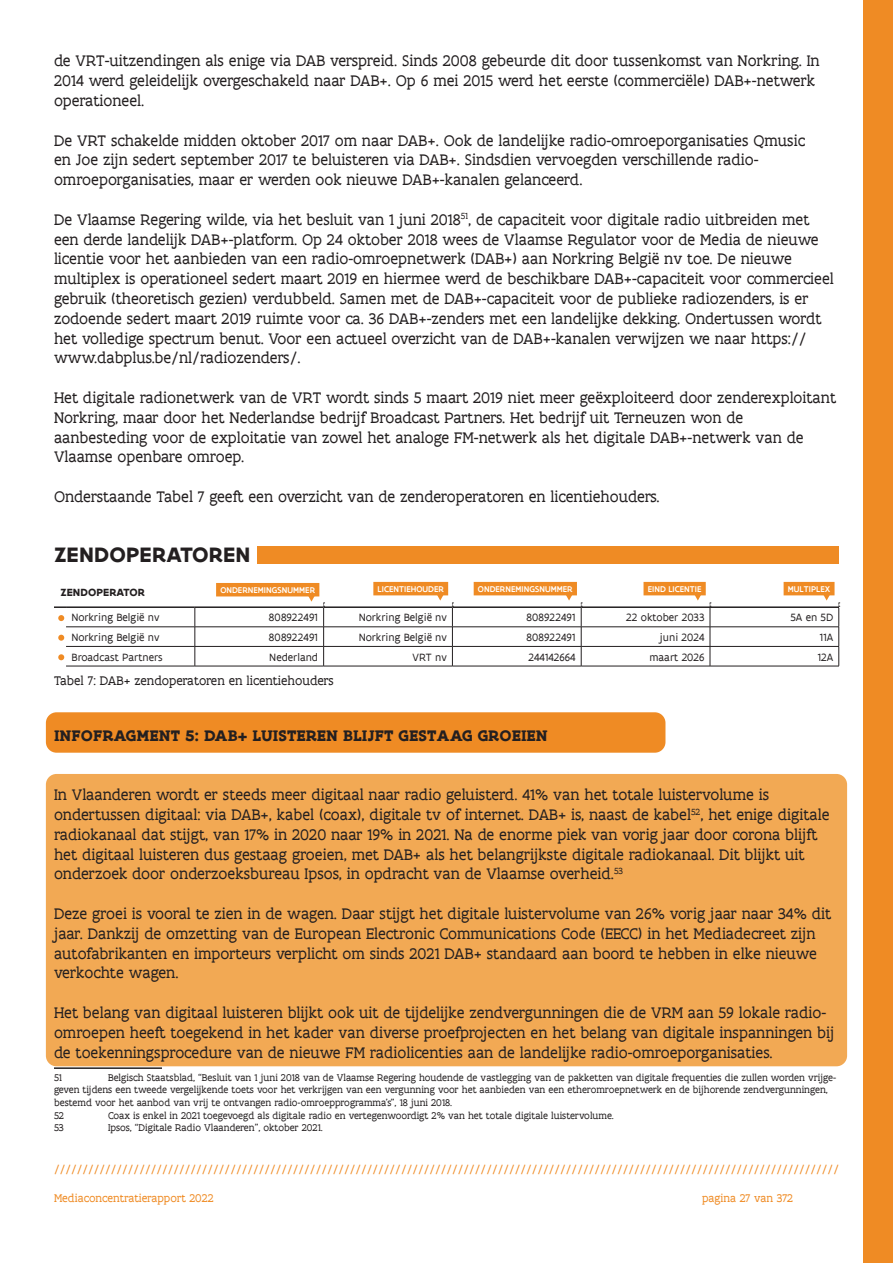
<style>
.page{position:relative;width:893px;height:1263px;background:#fff}
.page>*{position:absolute;margin:0;border:0;box-sizing:border-box;transform-origin:0 0}
.t1{font:700 22.5px "Flanders Art Sans";letter-spacing:.005em;color:#231f20}
.t2{font:16.5px/19.8px "Flanders Art Serif";color:#231f20}
.t3{font:700 16.5px "Flanders Art Serif";color:#231f20}
.t4{font:13.5px "Flanders Art Serif";color:#231f20}
.t5{font:12px "Flanders Art Serif";color:#ef8b24}
.t6{font:11.4px "Flanders Art Sans";color:#231f20}
.t7{font:700 11.25px "Flanders Art Sans";letter-spacing:.005em;color:#231f20}
.t8{font:10.5px/12.6px "Flanders Art Serif";color:#231f20}
.t9{font:500 9px "Flanders Art Sans";letter-spacing:.005em;color:#fff}
</style>
<div class="page">
<div style="left:863px;top:0;width:30px;height:1263px;background:#ef8b24"></div>
<div style="left:46px;top:774px;width:801px;height:292px;background:#f2a954;border-radius:11px"></div>
<div style="left:46px;top:712px;width:619px;height:41px;background:#ef8b24;border-radius:11px"></div>
<div style="left:257px;top:546px;width:582px;height:18px;background:#ef8b24"></div>
<svg style="left:54px;top:606px;width:12px;height:2px"></svg>
<hr style="left:66px;top:606px;width:129px;height:2px;background:#231f20">
<hr style="left:195px;top:606px;width:129px;height:2px;background:#231f20">
<hr style="left:324px;top:606px;width:128px;height:2px;background:#231f20">
<hr style="left:452px;top:606px;width:129px;height:2px;background:#231f20">
<hr style="left:581px;top:606px;width:129px;height:2px;background:#231f20">
<hr style="left:710px;top:606px;width:129px;height:2px;background:#231f20">
<svg style="left:195px;top:608px;width:1px;height:58px"></svg>
<svg style="left:323px;top:603px;width:2px;height:63px"></svg>
<svg style="left:452px;top:603px;width:1px;height:63px"></svg>
<svg style="left:581px;top:603px;width:1px;height:63px"></svg>
<svg style="left:710px;top:603px;width:1px;height:63px"></svg>
<svg style="left:838px;top:603px;width:2px;height:63px"></svg>
<hr style="left:66px;top:626px;width:129px;height:1px;background:#231f20">
<hr style="left:195px;top:626px;width:129px;height:1px;background:#231f20">
<hr style="left:324px;top:626px;width:128px;height:1px;background:#231f20">
<hr style="left:452px;top:626px;width:129px;height:1px;background:#231f20">
<hr style="left:581px;top:626px;width:129px;height:1px;background:#231f20">
<hr style="left:710px;top:626px;width:129px;height:1px;background:#231f20">
<hr style="left:66px;top:646px;width:129px;height:1px;background:#231f20">
<hr style="left:195px;top:646px;width:129px;height:1px;background:#231f20">
<hr style="left:324px;top:646px;width:128px;height:1px;background:#231f20">
<hr style="left:452px;top:646px;width:129px;height:1px;background:#231f20">
<hr style="left:581px;top:646px;width:129px;height:1px;background:#231f20">
<hr style="left:710px;top:646px;width:129px;height:1px;background:#231f20">
<hr style="left:66px;top:666px;width:129px;height:1px;background:#231f20">
<hr style="left:195px;top:666px;width:129px;height:1px;background:#231f20">
<hr style="left:324px;top:666px;width:128px;height:1px;background:#231f20">
<hr style="left:452px;top:666px;width:129px;height:1px;background:#231f20">
<hr style="left:581px;top:666px;width:129px;height:1px;background:#231f20">
<hr style="left:710px;top:666px;width:129px;height:1px;background:#231f20">
<div style="left:216px;top:583px;width:103px;height:13px;background:#ef8b24"></div>
<svg style="left:308px;top:596px;width:7px;height:6px"></svg>
<div style="left:373px;top:582px;width:75px;height:13px;background:#ef8b24"></div>
<svg style="left:437px;top:595px;width:7px;height:6px"></svg>
<div style="left:474px;top:582px;width:103px;height:13px;background:#ef8b24"></div>
<svg style="left:565px;top:595px;width:8px;height:6px"></svg>
<div style="left:643px;top:582px;width:63px;height:13px;background:#ef8b24"></div>
<svg style="left:694px;top:595px;width:7px;height:6px"></svg>
<div style="left:784px;top:582px;width:50px;height:13px;background:#ef8b24"></div>
<svg style="left:823px;top:595px;width:7px;height:6px"></svg>
<svg style="left:58px;top:615px;width:6px;height:6px"></svg>
<svg style="left:58px;top:635px;width:6px;height:6px"></svg>
<svg style="left:58px;top:654px;width:6px;height:6px"></svg>
<hr style="left:54px;top:1067px;width:108px;height:2px;background:#231f20">
<p class="t2" style="left:54px;top:52px;width:767px">de VRT-uitzendingen als enige via DAB verspreid. Sinds 2008 gebeurde dit door tussenkomst van Norkring. In<br>2014 werd geleidelijk overgeschakeld naar DAB+. Op 6 mei 2015 werd het eerste (commerciële) DAB+-netwerk operationeel.</p>
<p class="t2" style="left:54px;top:131px;width:752px">De VRT schakelde midden oktober 2017 om naar DAB+. Ook de landelijke radio-omroeporganisaties Qmusic en Joe zijn sedert september 2017 te beluisteren via DAB+. Sindsdien vervoegden verschillende radio&shy;omroeporganisaties, maar er werden ook nieuwe DAB+-kanalen gelanceerd.</p>
<p class="t2" style="left:54px;top:210px;width:781px">De Vlaamse Regering wilde, via het besluit van 1 juni 2018<sup>51</sup>, de capaciteit voor digitale radio uitbreiden met een derde landelijk DAB+-platform. Op 24 oktober 2018 wees de Vlaamse Regulator voor de Media de nieuwe licentie voor het aanbieden van een radio-omroepnetwerk (DAB+) aan Norkring België nv toe. De nieuwe multiplex is operationeel sedert maart 2019 en hiermee werd de beschikbare DAB+-capaciteit voor commercieel gebruik (theoretisch gezien) verdubbeld. Samen met de DAB+-capaciteit voor de publieke radiozenders, is er zodoende sedert maart 2019 ruimte voor ca. 36 DAB+-zenders met een landelijke dekking. Ondertussen wordt het volledige spectrum benut. Voor een actueel overzicht van de DAB+-kanalen verwijzen we naar https:// www.dabplus.be/nl/radiozenders/.</p>
<p class="t2" style="left:54px;top:388px;width:784px">Het digitale radionetwerk van de VRT wordt sinds 5 maart 2019 niet meer geëxploiteerd door zenderexploitant Norkring, maar door het Nederlandse bedrijf Broadcast Partners. Het bedrijf uit Terneuzen won de aanbesteding voor de exploitatie van zowel het analoge FM-netwerk als het digitale DAB+-netwerk van de Vlaamse openbare omroep.</p>
<p class="t2" style="left:54px;top:487px;width:607px">Onderstaande Tabel 7 geeft een overzicht van de zenderoperatoren en licentiehouders.</p>
<h1 class="t1" style="left:54px;top:540px;width:198px">ZENDOPERATOREN</h1>
<p class="t7" style="left:60px;top:585px;width:86px">ZENDOPERATOR</p>
<p class="t9" style="left:220px;top:584px;width:96px">ONDERNEMINGSNUMMER</p>
<p class="t9" style="left:378px;top:583px;width:68px">LICENTIEHOUDER</p>
<p class="t9" style="left:478px;top:583px;width:96px">ONDERNEMINGSNUMMER</p>
<p class="t9" style="left:648px;top:583px;width:55px">EIND LICENTIE</p>
<p class="t9" style="left:788px;top:583px;width:44px">MULTIPLEX</p>
<p class="t6" style="left:72px;top:610px;width:89px">Norkring België nv</p>
<p class="t6" style="left:269px;top:610px;width:51px">808922491</p>
<p class="t6" style="left:359px;top:610px;width:89px">Norkring België nv</p>
<p class="t6" style="left:526px;top:610px;width:51px">808922491</p>
<p class="t6" style="left:626px;top:610px;width:80px">22 oktober 2033</p>
<p class="t6" style="left:790px;top:610px;width:44px">5A en 5D</p>
<p class="t6" style="left:72px;top:630px;width:89px">Norkring België nv</p>
<p class="t6" style="left:269px;top:630px;width:51px">808922491</p>
<p class="t6" style="left:359px;top:630px;width:89px">Norkring België nv</p>
<p class="t6" style="left:526px;top:630px;width:51px">808922491</p>
<p class="t6" style="left:660px;top:630px;width:46px">juni 2024</p>
<p class="t6" style="left:820px;top:630px;width:15px">11A</p>
<p class="t6" style="left:72px;top:650px;width:93px">Broadcast Partners</p>
<p class="t6" style="left:269px;top:650px;width:50px">Nederland</p>
<p class="t6" style="left:413px;top:650px;width:36px">VRT nv</p>
<p class="t6" style="left:529px;top:650px;width:49px">244142664</p>
<p class="t6" style="left:649px;top:650px;width:57px">maart 2026</p>
<p class="t6" style="left:818px;top:650px;width:17px">12A</p>
<p class="t4" style="left:54px;top:673px;width:281px">Tabel 7: DAB+ zendoperatoren en licentiehouders</p>
<p class="t3" style="left:54px;top:725px;width:495px">INFOFRAGMENT 5: DAB+ LUISTEREN BLIJFT GESTAAG GROEIEN</p>
<p class="t2" style="left:54px;top:785px;width:777px">In Vlaanderen wordt er steeds meer digitaal naar radio geluisterd. 41% van het totale luistervolume is ondertussen digitaal: via DAB+, kabel (coax), digitale tv of internet. DAB+ is, naast de kabel<sup>52</sup>, het enige digitale radiokanaal dat stijgt, van 17% in 2020 naar 19% in 2021. Na de enorme piek van vorig jaar door corona blijft het digitaal luisteren dus gestaag groeien, met DAB+ als het belangrijkste digitale radiokanaal. Dit blijkt uit onderzoek door onderzoeksbureau Ipsos, in opdracht van de Vlaamse overheid.<sup>53</sup></p>
<p class="t2" style="left:54px;top:904px;width:779px">Deze groei is vooral te zien in de wagen. Daar stijgt het digitale luistervolume van 26% vorig jaar naar 34% dit jaar. Dankzij de omzetting van de European Electronic Communications Code (EECC) in het Mediadecreet zijn autofabrikanten en importeurs verplicht om sinds 2021 DAB+ standaard aan boord te hebben in elke nieuwe verkochte wagen.</p>
<p class="t2" style="left:54px;top:1003px;width:782px">Het belang van digitaal luisteren blijkt ook uit de tijdelijke zendvergunningen die de VRM aan 59 lokale radio&shy;omroepen heeft toegekend in het kader van diverse proefprojecten en het belang van digitale inspanningen bij de toekenningsprocedure van de nieuwe FM radiolicenties aan de landelijke radio-omroeporganisaties.</p>
<p class="t8" style="left:54px;top:1071px;width:10px">51</p>
<p class="t8" style="left:54px;top:1071px;width:784px;text-indent:54px">Belgisch Staatsblad, “Besluit van 1 juni 2018 van de Vlaamse Regering houdende de vastlegging van de pakketten van digitale frequenties die zullen worden vrijge&shy;geven tijdens een tweede vergelijkende toets voor het verkrijgen van een vergunning voor het aanbieden van een etheromroepnetwerk en de bijhorende zendvergunningen, bestemd voor het aanbod van vrij te ontvangen radio-omroepprogramma’s”, 18 juni 2018.<br>52</p>
<p class="t8" style="left:108px;top:1109px;width:507px">Coax is enkel in 2021 toegevoegd als digitale radio en vertegenwoordigt 2% van het totale digitale luistervolume.</p>
<p class="t8" style="left:54px;top:1122px;width:11px">53</p>
<p class="t8" style="left:108px;top:1122px;width:216px">Ipsos, “Digitale Radio Vlaanderen”, oktober 2021.</p>
<p class="t5" style="left:54px;top:1162px;width:786px">//////////////////////////////////////////////////////////////////////////////////////////////////////////////////////////////////////////</p>
<p class="t5" style="left:54px;top:1190px;width:161px">Mediaconcentratierapport 2022</p>
<p class="t5" style="left:702px;top:1190px;width:93px">pagina 27 van 372</p>
</div>
